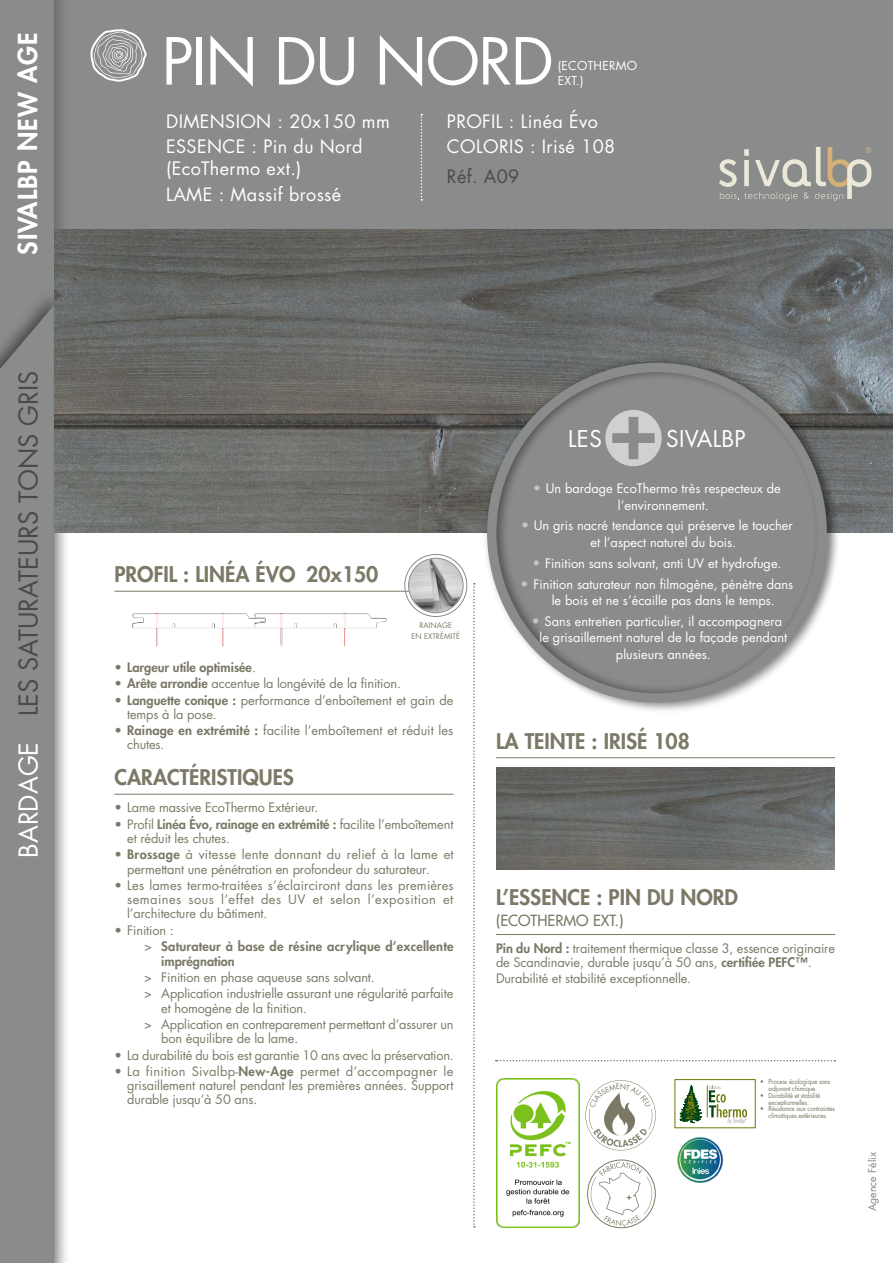
<style>
.page{position:relative;width:893px;height:1263px;background:#fff}
.page>*{position:absolute;margin:0;border:0;box-sizing:border-box;transform-origin:0 0}
.t1{font:63px "Futura";letter-spacing:-.025em;color:#fff}
.t2{font:25.5px "Futura";color:#4a4a49}
.t3{font:800 25.5px "Futura";letter-spacing:.04em;color:#fff}
.t4{font:22.5px "Futura";letter-spacing:.015em;color:#fff}
.t5{font:800 21px "Futura";color:#7b7966}
.t6{font:18px/25.5px "Futura";letter-spacing:.02em;color:#fff}
.t7{font:18px "Futura";letter-spacing:.02em;color:#4a4a49}
.t8{font:15px "Futura";color:#7b7966}
.t9{font:12.75px/14.2px "Futura";letter-spacing:-.01em;color:#7b7966}
.t10{font:12.75px/16.5px "Futura";color:#fff}
.t11{font:800 12.75px/16.4px "Futura";letter-spacing:.015em;color:#7b7966}
.t12{font:12px/14.4px "Futura";letter-spacing:.02em;color:#fff}
.t13{font:10.5px "Futura";color:#878787}
.t14{font:7.5px/10.5px "Futura";color:#7b7966;text-align:center}
.t15{font:6.75px/6.8px "Futura";letter-spacing:-.025em;color:#7b7966;text-align:center;scale:.92 1}
.s1{color:#fff}
.s2{font-weight:400}
.s3{font-weight:800}
.s4{font-size:13.5px;color:#c3c4c4}
</style>
<div class="page">
<div style="left:0;top:0;width:893px;height:229px;background:#898c8a"></div>
<div style="left:0;top:0;width:72px;height:1263px;background:#000;opacity:.26"></div>
<div style="left:0;top:0;width:54px;height:1263px;background:#898c8a"></div>
<div style="left:0;top:285px;width:69px;height:978px;background:#000;opacity:.52"></div>
<svg style="left:0;top:305px;width:54px;height:958px"></svg>
<img style="left:55px;top:229px;width:838px;height:303px">
<svg style="left:473px;top:583px;width:2px;height:644px"></svg>
<div style="left:482px;top:354px;width:359px;height:358px;background:#000;opacity:.47"></div>
<div style="left:487px;top:363px;width:340px;height:340px;border:9px solid #898c8a;border-radius:50%"></div>
<svg style="left:496px;top:1060px;width:339px;height:1px"></svg>
<hr style="left:114px;top:591px;width:339px;height:1px;background:#7b7966">
<hr style="left:114px;top:794px;width:339px;height:1px;background:#7b7966">
<img style="left:132px;top:613px;width:255px;height:33px">
<hr style="left:496px;top:757px;width:339px;height:1px;background:#7b7966">
<hr style="left:496px;top:934px;width:339px;height:1px;background:#7b7966">
<img style="left:496px;top:768px;width:338px;height:102px">
<img style="left:409px;top:559px;width:54px;height:53px;border-radius:27px">
<div style="left:404px;top:554px;width:63px;height:63px;border:1px solid #898c8a;border-radius:50%"></div>
<div style="left:408px;top:558px;width:55px;height:55px;border:1px solid #898c8a;border-radius:50%"></div>
<div style="left:587px;top:1160px;width:68px;height:68px;border:1px solid #7b7966;border-radius:50%"></div>
<svg style="left:591px;top:1162px;width:61px;height:65px"></svg>
<img style="left:496px;top:1078px;width:83px;height:149px">
<div style="left:674px;top:1079px;width:82px;height:49px;border:1px solid #747b0e"></div>
<svg style="left:709px;top:1085px;width:38px;height:39px"></svg>
<hr style="left:707px;top:1085px;width:1px;height:32px;background:#747b0e">
<svg style="left:680px;top:1085px;width:22px;height:38px"></svg>
<svg style="left:421px;top:114px;width:1px;height:87px"></svg>
<svg style="left:719px;top:147px;width:152px;height:54px"></svg>
<svg style="left:605px;top:410px;width:57px;height:56px"></svg>
<svg style="left:612px;top:417px;width:43px;height:42px"></svg>
<img style="left:677px;top:1137px;width:46px;height:45px">
<svg style="left:90px;top:29px;width:57px;height:53px"></svg>
<svg style="left:585px;top:1080px;width:71px;height:70px"></svg>
<h2 class="t3" style="left:11px;top:255px;width:224px;rotate:-90deg">SIVALBP NEW AGE</h2>
<h2 class="t2" style="left:11px;top:858px;width:489px;rotate:-90deg"><span class="s1">BARDAGE</span> LES SATURATEURS TONS GRIS</h2>
<h1 class="t1" style="left:162px;top:18px;width:393px">PIN DU NORD</h1>
<p class="t12" style="left:558px;top:58px;width:81px">(ECOTHERMO<br>EXT.)</p>
<h3 class="t6" style="left:166px;top:108px;width:225px">DIMENSION : 20x150 mm<br>ESSENCE : Pin du Nord</h3>
<h3 class="t6" style="left:166px;top:155px;width:176px">(EcoThermo ext.)<br>LAME : Massif brossé</h3>
<h3 class="t6" style="left:447px;top:108px;width:170px">PROFIL : Linéa Évo<br>COLORIS : Irisé 108</h3>
<h3 class="t7" style="left:447px;top:164px;width:74px">Réf. A09</h3>
<h3 class="t5" style="left:114px;top:560px;width:265px">PROFIL : LINÉA ÉVO 20x150</h3>
<p class="t14" style="left:412px;top:620px;width:50px">RAINAGE<br>EN EXTRÉMITÉ</p>
<p class="t11" style="left:114px;top:659px;width:143px"><span class="s2">•</span> Largeur utile optimisée<span class="s2">.</span></p>
<p class="t9" style="left:114px;top:676px;width:288px">• <span class="s3">Arête arrondie</span> accentue la longévité de la finition.</p>
<p class="t9" style="left:127px;top:692px;width:328px;text-indent:-13px">• <span class="s3">Languette conique :</span> performance d’enboîtement et gain de temps à la pose.</p>
<p class="t9" style="left:127px;top:723px;width:328px;text-indent:-13px">• <span class="s3">Rainage en extrémité :</span> facilite l’emboîtement et réduit les chutes.</p>
<h3 class="t5" style="left:114px;top:763px;width:181px">CARACTÉRISTIQUES</h3>
<p class="t9" style="left:114px;top:800px;width:205px">• Lame massive EcoThermo Extérieur.</p>
<p class="t9" style="left:127px;top:817px;width:328px;text-indent:-13px">• Profil <span class="s3">Linéa Évo, rainage en extrémité :</span> facilite l’emboîtement et réduit les chutes.</p>
<p class="t9" style="left:127px;top:847px;width:328px;text-indent:-13px">• <span class="s3">Brossage</span> à vitesse lente donnant du relief à la lame et permettant une pénétration en profondeur du saturateur.</p>
<p class="t9" style="left:127px;top:878px;width:328px;text-align:justify;text-indent:-13px">• Les lames termo-traitées s’éclairciront dans les premières semaines sous l’effet des UV et selon l’exposition et l’architecture du bâtiment.</p>
<p class="t11" style="left:144px;top:922px;width:311px;text-indent:-30px"><span class="s2">• Finition :<br>&gt;</span> Saturateur à base de résine acrylique d’excellente</p>
<p class="t11" style="left:161px;top:952px;width:75px">imprégnation</p>
<p class="t9" style="left:144px;top:969px;width:311px;line-height:16.4px">&gt; Finition en phase aqueuse sans solvant.<br>&gt; Application industrielle assurant une régularité parfaite</p>
<p class="t9" style="left:144px;top:999px;width:311px;line-height:16.4px;text-indent:17px">et homogène de la finition.<br>&gt; Application en contreparement permettant d’assurer un</p>
<p class="t9" style="left:161px;top:1031px;width:139px">bon équilibre de la lame.</p>
<p class="t9" style="left:114px;top:1047px;width:341px">• La durabilité du bois est garantie 10 ans avec la préservation.</p>
<p class="t9" style="left:127px;top:1064px;width:328px;text-align:justify;text-indent:-13px">• La finition Sivalbp-<span class="s3">New-Age</span> permet d’accompagner le grisaillement naturel pendant les premières années. Support durable jusqu’à 50 ans.</p>
<h3 class="t4" style="left:568px;top:424px;width:35px">LES</h3>
<h3 class="t4" style="left:666px;top:424px;width:81px">SIVALBP</h3>
<p class="t10" style="left:618px;top:480px;width:164px;text-indent:-85px"><span class="s4">•</span> Un bardage EcoThermo très respecteux de l’environnement.</p>
<p class="t10" style="left:590px;top:517px;width:204px;text-indent:-69px"><span class="s4">•</span> Un gris nacré tendance qui préserve le toucher et l’aspect naturel du bois.</p>
<p class="t10" style="left:532px;top:555px;width:251px"><span class="s4">•</span> Finition sans solvant, anti UV et hydrofuge.</p>
<p class="t10" style="left:552px;top:575px;width:243px;text-indent:-31px"><span class="s4">•</span> Finition saturateur non filmogène, pénètre dans le bois et ne s’écaille pas dans le temps.</p>
<p class="t10" style="left:532px;top:613px;width:257px;text-align:center"><span class="s4">•</span> Sans entretien particulier, il accompagnera le grisaillement naturel de la façade pendant plusieurs années.</p>
<h3 class="t5" style="left:496px;top:727px;width:195px">LA TEINTE : IRISÉ 108</h3>
<h3 class="t5" style="left:496px;top:883px;width:244px">L’ESSENCE : PIN DU NORD</h3>
<p class="t8" style="left:496px;top:910px;width:129px">(ECOTHERMO EXT.)</p>
<p class="t9" style="left:496px;top:941px;width:340px"><span class="s3">Pin du Nord :</span> traitement thermique classe 3, essence originaire de Scandinavie, durable jusqu’à 50 ans, <span class="s3">certifiée PEFC™</span>.</p>
<p class="t9" style="left:496px;top:971px;width:197px">Durabilité et stabilité exceptionnelle.</p>
<p class="t15" style="left:768px;top:1078px;width:69px;text-align:left;text-indent:-9px">• Process écologique sans adjuvant chimique.</p>
<p class="t15" style="left:760px;top:1092px;width:67px">• Durabilité et stabilité exceptionnelles.</p>
<p class="t15" style="left:760px;top:1105px;width:83px">• Résistance aux contraintes climatiques extérieures.</p>
<p class="t13" style="left:865px;top:1211px;width:60px;rotate:-90deg">Agence Félix</p>
</div>
